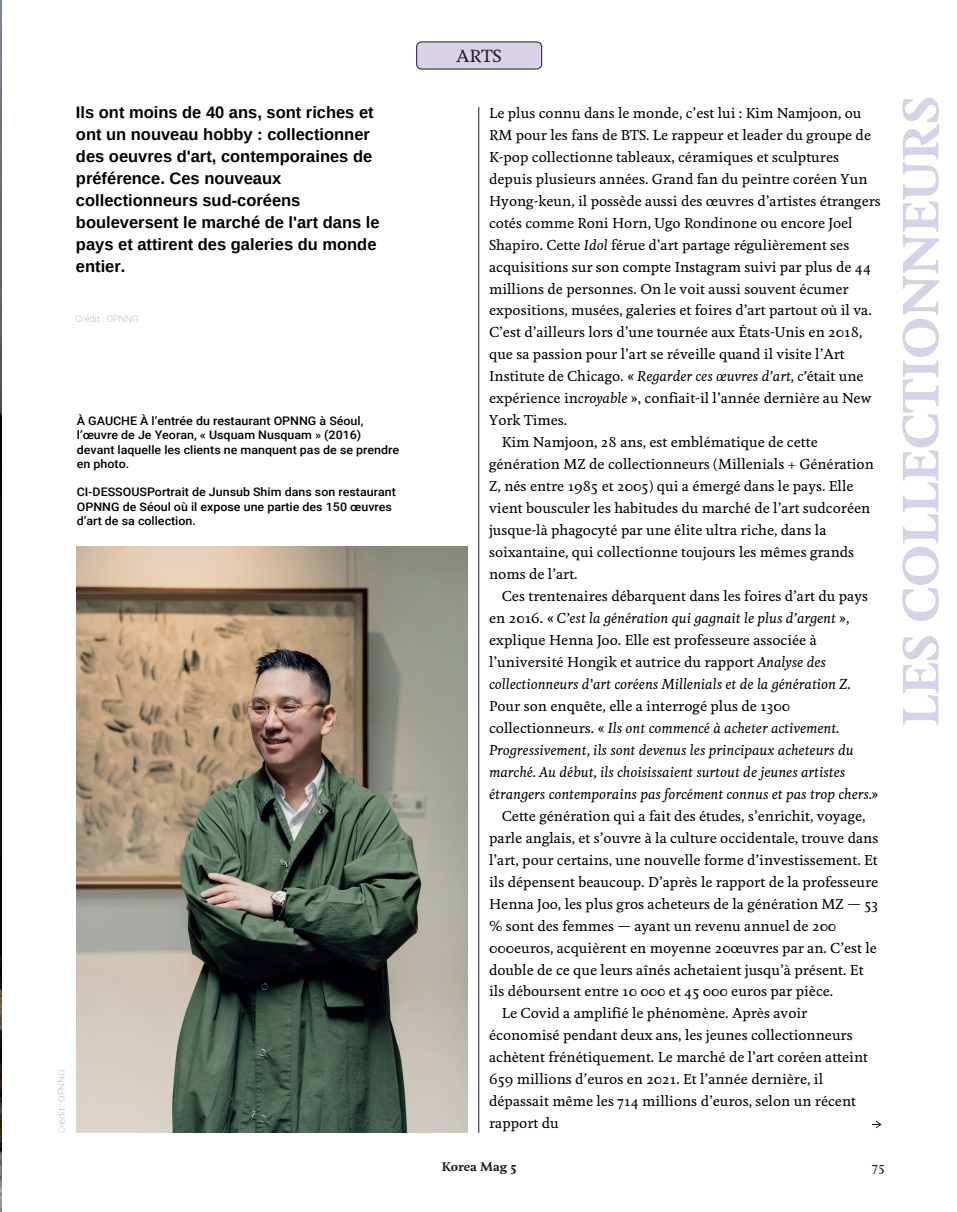
<style>
.page{position:relative;width:957px;height:1212px;background:#fff}
.page>*{position:absolute;margin:0;border:0;box-sizing:border-box;transform-origin:0 0}
.t1{font:700 47.85px "Feijoa";color:#d9d1e7;scale:1.05 1}
.t2{font:700 16.5px/21.9px "Arimo";color:#000}
.t3{font:500 16.5px "Feijoa";color:#231f20;scale:1.05 1}
.t4{font:500 13.5px "Feijoa";color:#000}
.t5{font:italic 500 13.5px "Feijoa";color:#000}
.t6{font:500 11.85px/14.2px "Roboto";color:#000;scale:1.05 1}
.t7{font:700 11.85px "Feijoa";color:#231f20;scale:1.05 1}
.t8{font:500 11.85px "Feijoa";color:#231f20;scale:1.05 1}
.t9{font:300 9px "Roboto";color:#bcbdc0;scale:1.05 1}
.s1{font-style:italic}
.s2{font-style:normal}
</style>
<div class="page">
<div style="left:417px;top:42px;width:125px;height:27px;background:#d9d1e7;border-radius:5px"></div>
<div style="left:416px;top:42px;width:126px;height:27px;border:1px solid #231f20;border-radius:5px"></div>
<img style="left:0;top:0;width:2px;height:1212px">
<svg style="left:872px;top:1120px;width:9px;height:8px"></svg>
<hr style="left:478px;top:107px;width:1px;height:1026px;background:#231f20">
<img style="left:77px;top:546px;width:391px;height:587px">
<p class="t2" style="left:76px;top:102px;width:305px">Ils ont moins de 40 ans, sont riches et ont un nouveau hobby : collectionner des oeuvres d'art, contemporaines de préférence. Ces nouveaux collectionneurs sud-coréens bouleversent le marché de l'art dans le pays et attirent des galeries du monde entier.</p>
<p class="t9" style="left:76px;top:313px;width:62px">Crédit : OPNNG</p>
<p class="t6" style="left:77px;top:415px;width:308px">À GAUCHE À l’entrée du restaurant OPNNG à Séoul, l’œuvre de Je Yeoran, « Usquam Nusquam » (2016) devant laquelle les clients ne manquent pas de se prendre en photo.</p>
<p class="t6" style="left:77px;top:486px;width:305px">CI-DESSOUSPortrait de Junsub Shim dans son restaurant<br>OPNNG de Séoul où il expose une partie des 150 œuvres d’art de sa collection.</p>
<p class="t9" style="left:55px;top:1133px;width:62px;rotate:-90deg">Crédit : OPNNG</p>
<p class="t3" style="left:456px;top:46px;width:45px">ARTS</p>
<p class="t4" style="left:489px;top:104px;width:374px">Le plus connu dans le monde, c’est lui : Kim Namjoon, ou</p>
<p class="t4" style="left:489px;top:126px;width:383px">RM pour les fans de BTS. Le rappeur et leader du groupe de</p>
<p class="t4" style="left:489px;top:148px;width:351px">K-pop collectionne tableaux, céramiques et sculptures</p>
<p class="t4" style="left:489px;top:170px;width:380px">depuis plusieurs années. Grand fan du peintre coréen Yun</p>
<p class="t4" style="left:489px;top:192px;width:393px">Hyong-keun, il possède aussi des œuvres d’artistes étrangers</p>
<p class="t4" style="left:489px;top:214px;width:365px">cotés comme Roni Horn, Ugo Rondinone ou encore Joel</p>
<p class="t4" style="left:489px;top:236px;width:362px">Shapiro. Cette <span class="s1">Idol</span> férue d’art partage régulièrement ses</p>
<p class="t4" style="left:489px;top:258px;width:383px">acquisitions sur son compte Instagram suivi par plus de 44</p>
<p class="t4" style="left:489px;top:280px;width:361px">millions de personnes. On le voit aussi souvent écumer</p>
<p class="t4" style="left:489px;top:302px;width:384px">expositions, musées, galeries et foires d’art partout où il va.</p>
<p class="t4" style="left:489px;top:324px;width:375px">C’est d’ailleurs lors d’une tournée aux États-Unis en 2018,</p>
<p class="t4" style="left:489px;top:346px;width:357px">que sa passion pour l’art se réveille quand il visite l’Art</p>
<p class="t4" style="left:489px;top:368px;width:376px">Institute de Chicago. « <span class="s1">Regarder ces œuvres d’art, c’</span>était une</p>
<p class="t4" style="left:489px;top:390px;width:384px">expérience in<span class="s1">croyable</span> », confiait-il l’année dernière au New</p>
<p class="t4" style="left:489px;top:412px;width:80px">York Times.</p>
<p class="t4" style="left:502px;top:434px;width:317px">Kim Namjoon, 28 ans, est emblématique de cette</p>
<p class="t4" style="left:489px;top:456px;width:386px">génération MZ de collectionneurs (Millenials + Génération</p>
<p class="t4" style="left:489px;top:478px;width:366px">Z, nés entre 1985 et 2005) qui a émergé dans le pays. Elle</p>
<p class="t4" style="left:489px;top:500px;width:383px">vient bousculer les habitudes du marché de l’art sudcoréen</p>
<p class="t4" style="left:489px;top:522px;width:339px">jusque-là phagocyté par une élite ultra riche, dans la</p>
<p class="t4" style="left:489px;top:544px;width:367px">soixantaine, qui collectionne toujours les mêmes grands</p>
<p class="t4" style="left:489px;top:566px;width:90px">noms de l’art.</p>
<p class="t4" style="left:502px;top:587px;width:368px">Ces trentenaires débarquent dans les foires d’art du pays</p>
<p class="t5" style="left:489px;top:609px;width:362px"><span class="s2">en 2016. «</span> C’est la génération qui gagnait le plus d’argent <span class="s2">»,</span></p>
<p class="t4" style="left:489px;top:631px;width:329px">explique Henna Joo. Elle est professeure associée à</p>
<p class="t4" style="left:489px;top:653px;width:338px">l’université Hongik et autrice du rapport <span class="s1">Analyse des</span></p>
<p class="t5" style="left:489px;top:675px;width:363px">collectionneurs d’art coréens Millenials et de la génération Z<span class="s2">.</span></p>
<p class="t4" style="left:489px;top:697px;width:302px">Pour son enquête, elle a interrogé plus de 1300</p>
<p class="t5" style="left:489px;top:719px;width:351px"><span class="s2">collectionneurs. «</span> Ils ont commencé à acheter activement.</p>
<p class="t5" style="left:489px;top:741px;width:366px">Progressivement, ils sont devenus les principaux acheteurs du</p>
<p class="t5" style="left:489px;top:763px;width:357px">marché. Au début, ils choisissaient surtout de jeunes artistes</p>
<p class="t5" style="left:489px;top:785px;width:391px">étrangers contemporains pas forcément connus et pas trop chers.<span class="s2">»</span></p>
<p class="t4" style="left:502px;top:807px;width:365px">Cette génération qui a fait des études, s’enrichit, voyage,</p>
<p class="t4" style="left:489px;top:829px;width:391px">parle anglais, et s’ouvre à la culture occidentale, trouve dans</p>
<p class="t4" style="left:489px;top:851px;width:390px">l’art, pour certains, une nouvelle forme d’investissement. Et</p>
<p class="t4" style="left:489px;top:873px;width:391px">ils dépensent beaucoup. D’après le rapport de la professeure</p>
<p class="t4" style="left:489px;top:895px;width:390px">Henna Joo, les plus gros acheteurs de la génération MZ — 53</p>
<p class="t4" style="left:489px;top:917px;width:349px">% sont des femmes — ayant un revenu annuel de 200</p>
<p class="t4" style="left:489px;top:939px;width:389px">000euros, acquièrent en moyenne 20œuvres par an. C’est le</p>
<p class="t4" style="left:489px;top:961px;width:376px">double de ce que leurs aînés achetaient jusqu’à présent. Et</p>
<p class="t4" style="left:489px;top:983px;width:346px">ils déboursent entre 10 000 et 45 000 euros par pièce.</p>
<p class="t4" style="left:502px;top:1005px;width:307px">Le Covid a amplifié le phénomène. Après avoir</p>
<p class="t4" style="left:489px;top:1027px;width:365px">économisé pendant deux ans, les jeunes collectionneurs</p>
<p class="t4" style="left:489px;top:1049px;width:380px">achètent frénétiquement. Le marché de l’art coréen atteint</p>
<p class="t4" style="left:489px;top:1071px;width:335px">659 millions d’euros en 2021. Et l’année dernière, il</p>
<p class="t4" style="left:489px;top:1093px;width:368px">dépassait même les 714 millions d’euros, selon un récent</p>
<p class="t4" style="left:489px;top:1115px;width:71px">rapport du</p>
<p class="t7" style="left:442px;top:1158px;width:73px">Korea Mag 5</p>
<p class="t8" style="left:872px;top:1159px;width:14px">75</p>
<h1 class="t1" style="left:887px;top:726px;width:602px;rotate:-90deg">LES COLLECTIONNEURS</h1>
</div>
